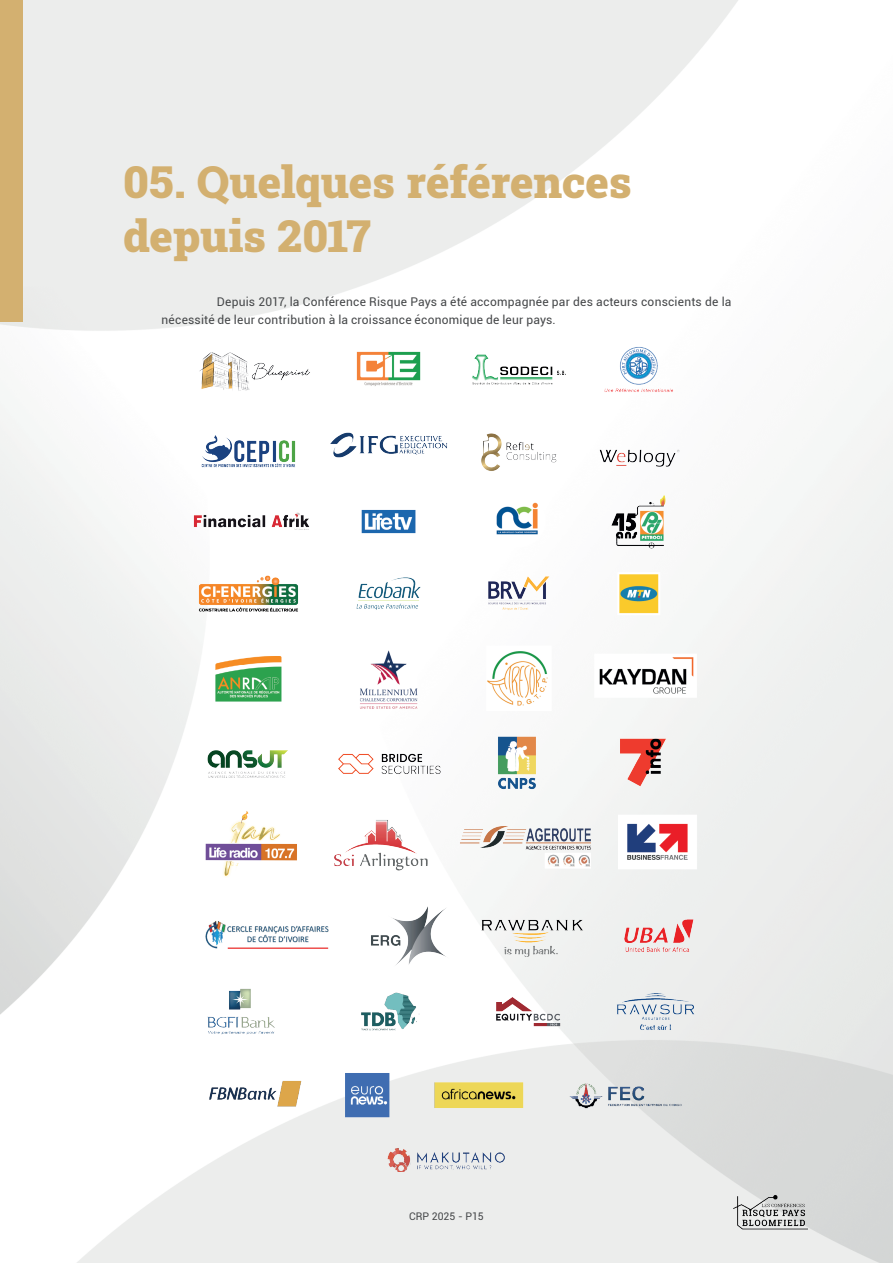
<style>
.page{position:relative;width:893px;height:1263px;background:#fff}
.page>*{position:absolute;margin:0;border:0;box-sizing:border-box;transform-origin:0 0}
.t1{font:900 45px/54px "Roboto Slab";letter-spacing:-.005em;color:#d3b070}
.t2{font:12px/18px "Roboto";letter-spacing:.015em;color:#454749}
.t3{font:10.5px "Roboto";color:#454749}
</style>
<div class="page">
<img style="left:1px;top:0;width:892px;height:1263px">
<div style="left:0;top:0;width:23px;height:322px;background:#d3b070"></div>
<img style="left:734px;top:1193px;width:74px;height:38px">
<hr style="left:0;top:0;width:1px;height:1263px;background:#38050c">
<img style="left:122px;top:334px;width:649px;height:837px">
<h1 class="t1" style="left:123px;top:154px;width:510px">05. Quelques références depuis 2017</h1>
<p class="t2" style="left:162px;top:292px;width:571px;text-indent:55px">Depuis 2017, la Conférence Risque Pays a été accompagnée par des acteurs conscients de la nécessité de leur contribution à la croissance économique de leur pays.</p>
<p class="t3" style="left:409px;top:1209px;width:76px">CRP 2025 - P15</p>
</div>
